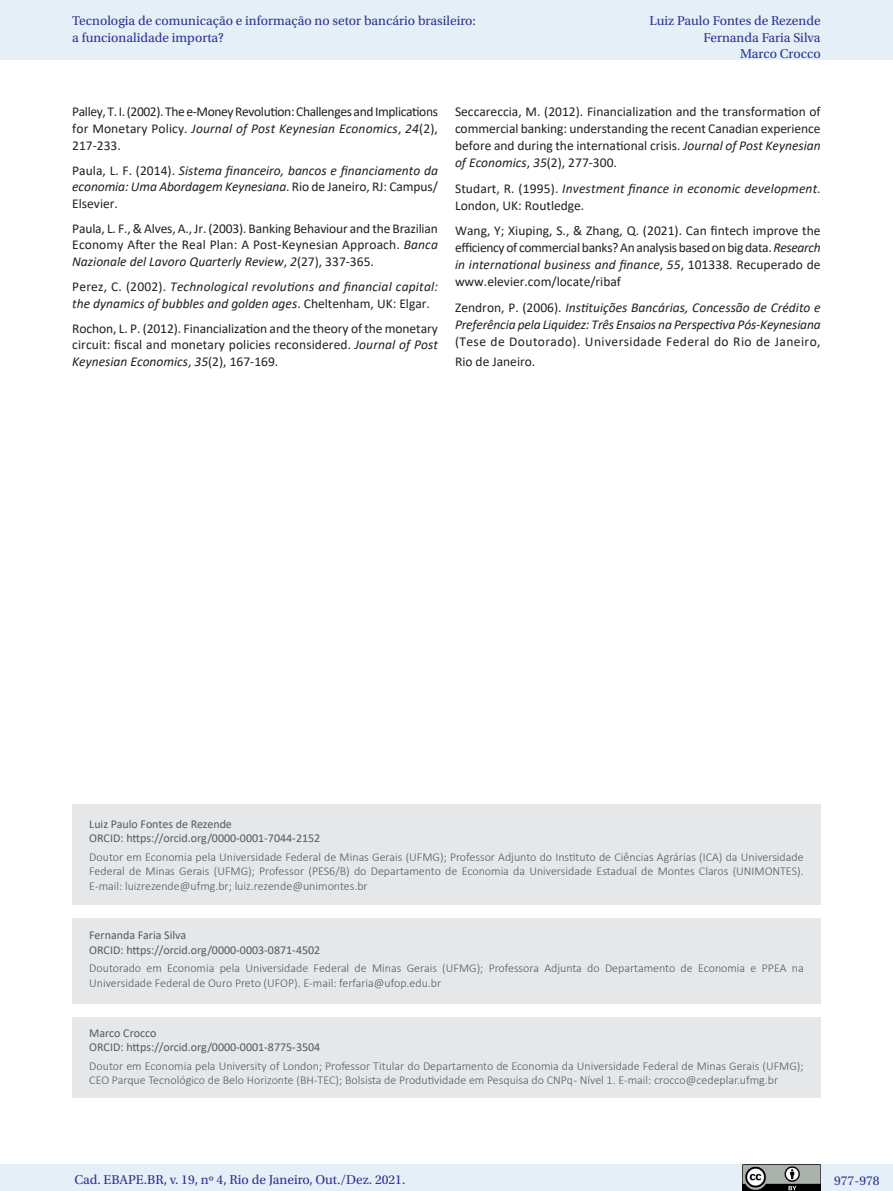
<style>
.page{position:relative;width:893px;height:1191px;background:#fff}
.page>*{position:absolute;margin:0;border:0;box-sizing:border-box;transform-origin:0 0}
.Referencias{font:13.5px/17px "Calibri";color:#231f20;text-align:justify}
.Referencias-2{font:italic 13.5px/16.5px "Calibri";color:#231f20;text-align:justify}
.t1{font:13.5px/16.5px "Utopia Std";color:#2b3393}
._06_3_nota_de_fim_au{font:300 12px/14.4px "Calibri";color:#57585a}
._06_3_nota_de_fim_au-2{font:12px "Calibri";color:#57585a}
.s1{font-style:italic}
.s2{font-style:normal}
</style>
<div class="page">
<div style="left:0;top:0;width:893px;height:60px;background:#e4eff8"></div>
<div style="left:0;top:1164px;width:893px;height:27px;background:#e4eff8"></div>
<img style="left:743px;top:1164px;width:78px;height:27px">
<div style="left:72px;top:804px;width:749px;height:293px;background:#e6e7e9"></div>
<div style="left:72px;top:904px;width:751px;height:13px;background:#fff"></div>
<div style="left:72px;top:1004px;width:751px;height:12px;background:#fff"></div>
<p class="t1" style="left:72px;top:13px;width:405px">Tecnologia de comunicação e informação no setor bancário brasileiro: a funcionalidade importa?</p>
<p class="t1" style="left:649px;top:13px;width:173px;text-align:right">Luiz Paulo Fontes de Rezende<br>Fernanda Faria Silva<br>Marco Crocco</p>
<p class="Referencias" style="left:72px;top:103px;width:367px;line-height:16.5px">Palley, T. I. (2002). The e-Money Revolution: Challenges and Implications for Monetary Policy. <span class="s1">Journal of Post Keynesian Economics</span>, <span class="s1">24</span>(2), 217-233.</p>
<p class="Referencias-2" style="left:72px;top:161px;width:367px"><span class="s2">Paula, L. F. (2014).</span> Sistema financeiro, bancos e financiamento da economia: Uma Abordagem Keynesiana<span class="s2">. Rio de Janeiro, RJ: Campus/ Elsevier.</span></p>
<p class="Referencias" style="left:72px;top:220px;width:367px;line-height:16.5px">Paula, L. F., &amp; Alves, A., Jr. (2003). Banking Behaviour and the Brazilian Economy After the Real Plan: A Post-Keynesian Approach. <span class="s1">Banca Nazionale del Lavoro Quarterly Review</span>, <span class="s1">2</span>(27), 337-365.</p>
<p class="Referencias-2" style="left:72px;top:278px;width:367px"><span class="s2">Perez, C. (2002).</span> Technological revolutions and financial capital: the dynamics of bubbles and golden ages<span class="s2">. Cheltenham, UK: Elgar.</span></p>
<p class="Referencias" style="left:72px;top:319px;width:367px;line-height:16.5px">Rochon, L. P. (2012). Financialization and the theory of the monetary circuit: fiscal and monetary policies reconsidered. <span class="s1">Journal of Post Keynesian Economics</span>, <span class="s1">35</span>(2), 167-169.</p>
<p class="Referencias" style="left:455px;top:103px;width:367px">Seccareccia, M. (2012). Financialization and the transformation of commercial banking: understanding the recent Canadian experience before and during the international crisis. <span class="s1">Journal of Post Keynesian of Economics</span>, <span class="s1">35</span>(2), 277-300.</p>
<p class="Referencias" style="left:455px;top:180px;width:367px">Studart, R. (1995). <span class="s1">Investment finance in economic development</span>.<br>London, UK: Routledge.</p>
<p class="Referencias" style="left:455px;top:222px;width:367px">Wang, Y; Xiuping, S., &amp; Zhang, Q. (2021). Can fintech improve the efficiency of commercial banks? An analysis based on big data. <span class="s1">Research in international business and finance</span>, <span class="s1">55</span>, 101338. Recuperado de www.elevier.com/locate/ribaf</p>
<p class="Referencias-2" style="left:455px;top:298px;width:367px;line-height:17px"><span class="s2">Zendron, P. (2006).</span> Instituições Bancárias, Concessão de Crédito e Preferência pela Liquidez: Três Ensaios na Perspectiva Pós-Keynesiana <span class="s2">(Tese de Doutorado). Universidade Federal do Rio de Janeiro,</span></p>
<p class="Referencias" style="left:455px;top:352px;width:82px">Rio de Janeiro.</p>
<p class="_06_3_nota_de_fim_au-2" style="left:89px;top:815px;width:144px">Luiz Paulo Fontes de Rezende</p>
<p class="_06_3_nota_de_fim_au-2" style="left:89px;top:829px;width:233px">ORCID: https://orcid.org/0000-0001-7044-2152</p>
<p class="_06_3_nota_de_fim_au" style="left:89px;top:849px;width:716px;text-align:justify">Doutor em Economia pela Universidade Federal de Minas Gerais (UFMG); Professor Adjunto do Instituto de Ciências Agrárias (ICA) da Universidade Federal de Minas Gerais (UFMG); Professor (PES6/B) do Departamento de Economia da Universidade Estadual de Montes Claros (UNIMONTES).<br>E-mail: luizrezende@ufmg.br; luiz.rezende@unimontes.br</p>
<p class="_06_3_nota_de_fim_au-2" style="left:89px;top:927px;width:98px">Fernanda Faria Silva</p>
<p class="_06_3_nota_de_fim_au-2" style="left:89px;top:941px;width:233px">ORCID: https://orcid.org/0000-0003-0871-4502</p>
<p class="_06_3_nota_de_fim_au" style="left:89px;top:961px;width:716px">Doutorado em Economia pela Universidade Federal de Minas Gerais (UFMG); Professora Adjunta do Departamento de Economia e PPEA na<br>Universidade Federal de Ouro Preto (UFOP). E-mail: ferfaria@ufop.edu.br</p>
<p class="_06_3_nota_de_fim_au-2" style="left:89px;top:1024px;width:69px">Marco Crocco</p>
<p class="_06_3_nota_de_fim_au-2" style="left:89px;top:1038px;width:233px">ORCID: https://orcid.org/0000-0001-8775-3504</p>
<p class="_06_3_nota_de_fim_au" style="left:89px;top:1058px;width:716px">Doutor em Economia pela University of London; Professor Titular do Departamento de Economia da Universidade Federal de Minas Gerais (UFMG);<br>CEO Parque Tecnológico de Belo Horizonte (BH-TEC); Bolsista de Produtividade em Pesquisa do CNPq - Nível 1. E-mail: crocco@cedeplar.ufmg.br</p>
<p class="t1" style="left:74px;top:1171px;width:333px">Cad. EBAPE.BR, v. 19, nº 4, Rio de Janeiro, Out./Dez. 2021.</p>
<p class="t1" style="left:834px;top:1172px;width:47px">977-978</p>
</div>
